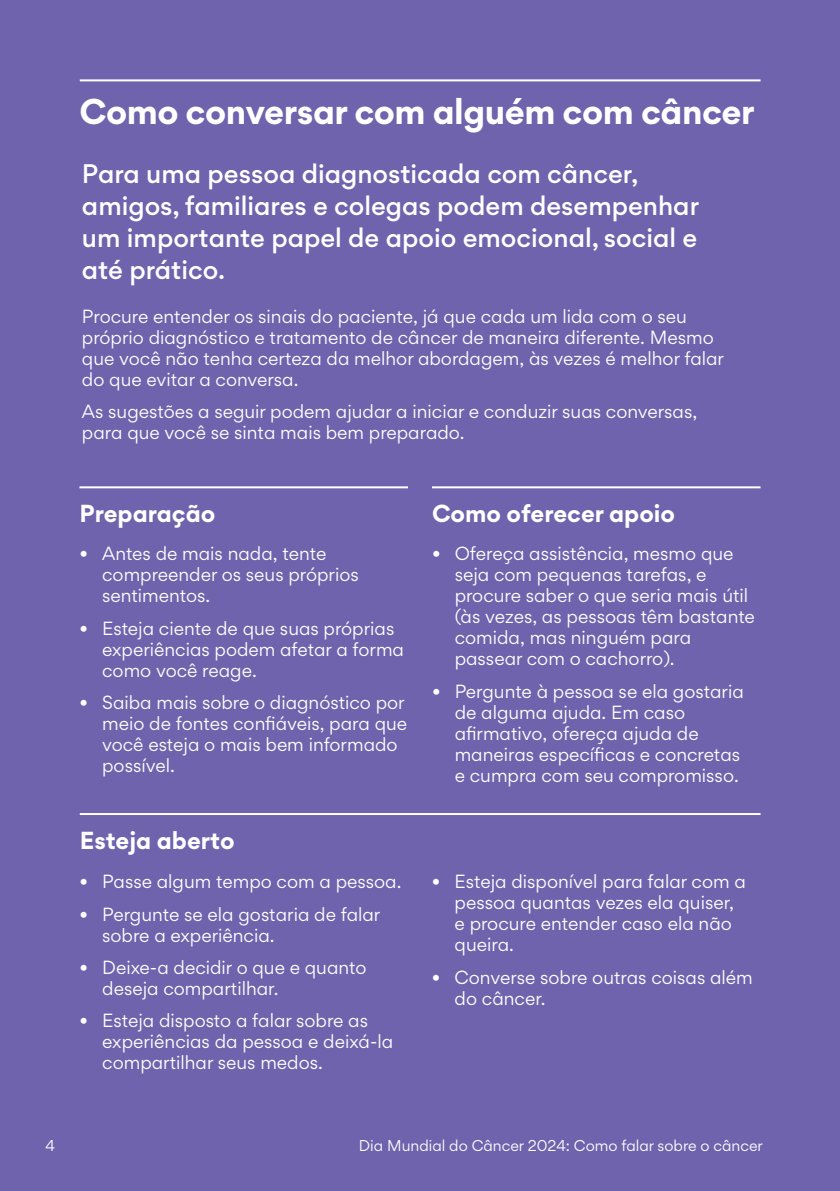
<style>
.page{position:relative;width:840px;height:1191px;background:#fff}
.page>*{position:absolute;margin:0;border:0;box-sizing:border-box;transform-origin:0 0}
.t1{font:700 32px "Gordita";letter-spacing:-.015em;color:#fff}
.t2{font:500 24px/32px "Gordita";color:#fff}
.t3{font:700 22px "Gordita";color:#fff}
.t4{font:17px/21px "Gordita";color:#fff}
.t5{font:14px "Gordita";color:#fff}
</style>
<div class="page">
<div style="left:0;top:0;width:839px;height:1191px;background:#7063ad"></div>
<hr style="left:79px;top:486px;width:329px;height:2px;background:#fff">
<hr style="left:80px;top:813px;width:680px;height:2px;background:#fff">
<hr style="left:432px;top:486px;width:328px;height:2px;background:#fff">
<hr style="left:80px;top:79px;width:680px;height:2px;background:#fff">
<h1 class="t1" style="left:79px;top:86px;width:676px">Como conversar com alguém com câncer</h1>
<h2 class="t2" style="left:82px;top:158px;width:618px">Para uma pessoa diagnosticada com câncer, amigos, familiares e colegas podem desempenhar um importante papel de apoio emocional, social e até prático.</h2>
<p class="t4" style="left:82px;top:305px;width:643px">Procure entender os sinais do paciente, já que cada um lida com o seu próprio diagnóstico e tratamento de câncer de maneira diferente. Mesmo que você não tenha certeza da melhor abordagem, às vezes é melhor falar do que evitar a conversa.</p>
<p class="t4" style="left:82px;top:400px;width:616px">As sugestões a seguir podem ajudar a iniciar e conduzir suas conversas, para que você se sinta mais bem preparado.</p>
<p class="t3" style="left:79px;top:496px;width:137px">Preparação</p>
<p class="t4" style="left:102px;top:543px;width:258px;text-indent:-23px">• Antes de mais nada, tente compreender os seus próprios sentimentos.</p>
<p class="t4" style="left:102px;top:617px;width:303px;text-indent:-23px">• Esteja ciente de que suas próprias experiências podem afetar a forma como você reage.</p>
<p class="t4" style="left:102px;top:691px;width:306px;text-indent:-23px">• Saiba mais sobre o diagnóstico por meio de fontes confiáveis, para que você esteja o mais bem informado possível.</p>
<p class="t3" style="left:80px;top:823px;width:156px">Esteja aberto</p>
<p class="t4" style="left:79px;top:871px;width:323px">• Passe algum tempo com a pessoa.</p>
<p class="t4" style="left:102px;top:903px;width:279px;text-indent:-23px">• Pergunte se ela gostaria de falar sobre a experiência.</p>
<p class="t4" style="left:102px;top:956px;width:265px;text-indent:-23px">• Deixe-a decidir o que e quanto deseja compartilhar.</p>
<p class="t4" style="left:102px;top:1010px;width:292px;text-indent:-23px">• Esteja disposto a falar sobre as experiências da pessoa e deixá-la compartilhar seus medos.</p>
<p class="t3" style="left:432px;top:496px;width:244px">Como oferecer apoio</p>
<p class="t4" style="left:454px;top:543px;width:301px;text-indent:-23px">• Ofereça assistência, mesmo que seja com pequenas tarefas, e procure saber o que seria mais útil (às vezes, as pessoas têm bastante comida, mas ninguém para passear com o cachorro).</p>
<p class="t4" style="left:454px;top:680px;width:290px;text-indent:-23px">• Pergunte à pessoa se ela gostaria de alguma ajuda. Em caso afirmativo, ofereça ajuda de maneiras específicas e concretas e cumpra com seu compromisso.</p>
<p class="t4" style="left:454px;top:871px;width:292px;text-indent:-23px">• Esteja disponível para falar com a pessoa quantas vezes ela quiser, e procure entender caso ela não queira.</p>
<p class="t4" style="left:454px;top:966px;width:299px;text-indent:-23px">• Converse sobre outras coisas além do câncer.</p>
<p class="t5" style="left:45px;top:1135px;width:11px">4</p>
<p class="t5" style="left:359px;top:1135px;width:405px">Dia Mundial do Câncer 2024: Como falar sobre o câncer</p>
</div>
